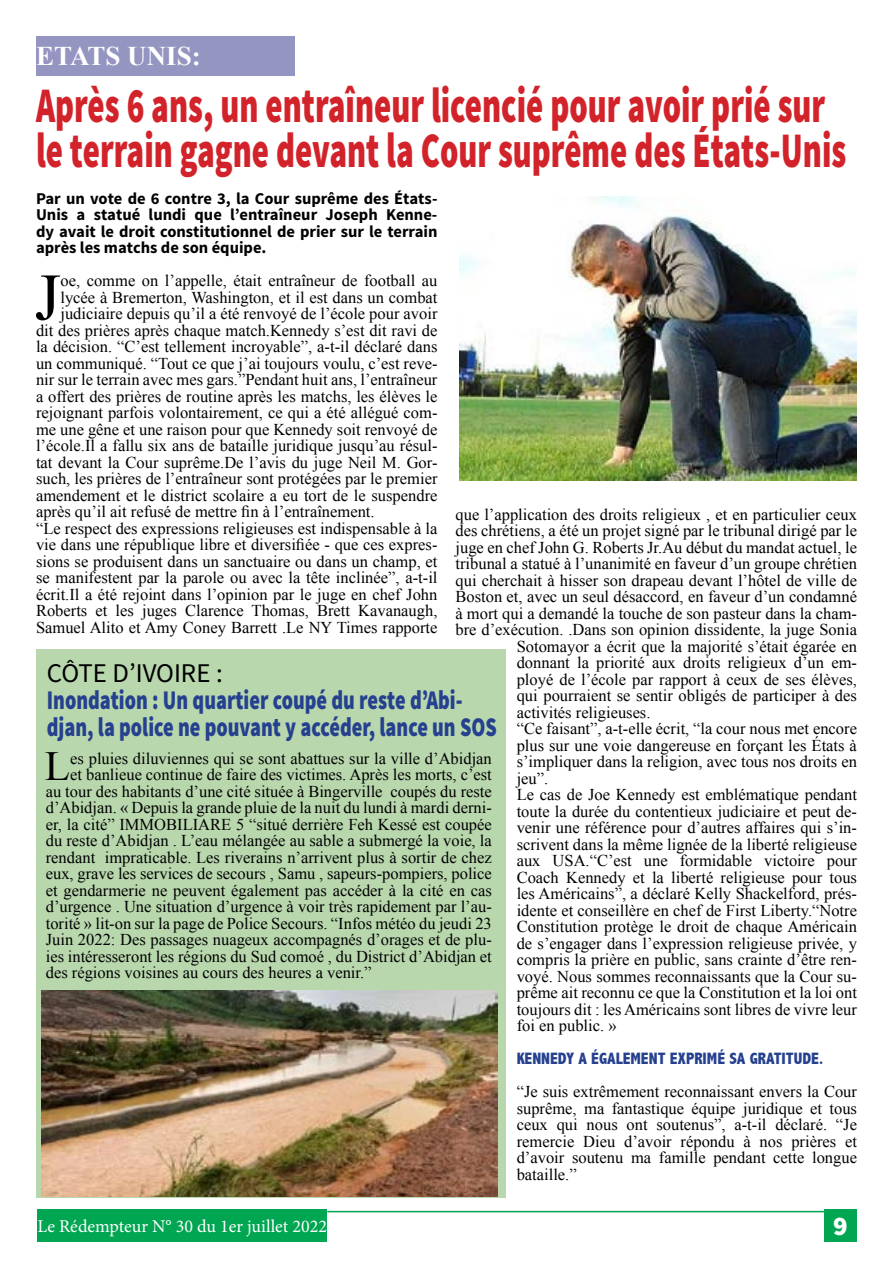
<style>
.page{position:relative;width:893px;height:1263px;background:#fff}
.page>*{position:absolute;margin:0;border:0;box-sizing:border-box;transform-origin:0 0}
.t1{font:66.3px "Times New Roman";color:#000}
.t2{font:900 49.8px/45px "Source Sans Pro";color:#d2232a;scale:.66 1}
.t3{font:41.4px "Times New Roman";color:#000}
.t4{font:900 27px/27px "Source Sans Pro";color:#25408f;scale:.75 1}
.t5{font:27px "Source Sans Pro";color:#000}
.t6{font:700 27px "Times New Roman";color:#fff}
.t7{font:900 27px "Source Sans Pro";color:#fff}
.t8{font:18px "Minion Pro";color:#fff}
.t9{font:16.5px/16.5px "Times New Roman";color:#000;text-align:justify}
.t10{font:700 16.5px/16.5px "Source Sans Pro";color:#000;text-align:justify}
.t11{font:800 condensed 16.5px "Abadi";color:#25408f}
</style>
<div class="page">
<div style="left:36px;top:649px;width:470px;height:549px;background:#b8d7ad"></div>
<div style="left:824px;top:1209px;width:32px;height:32px;background:#00a651"></div>
<div style="left:38px;top:1209px;width:289px;height:33px;background:#00a651"></div>
<hr style="left:327px;top:1211px;width:529px;height:1px;background:#00a651">
<div style="left:36px;top:36px;width:258px;height:40px;background:#9595c2"></div>
<img style="left:459px;top:197px;width:398px;height:284px">
<img style="left:41px;top:991px;width:456px;height:205px">
<h3 class="t6" style="left:36px;top:37px;width:166px">ETATS UNIS:</h3>
<h2 class="t2" style="left:36px;top:85px;width:1229px">Après 6 ans, un entraîneur licencié pour avoir prié sur le terrain gagne devant la Cour suprême des États-Unis</h2>
<p class="t10" style="left:36px;top:191px;width:403px">Par un vote de 6 contre 3, la Cour suprême des États-Unis a statué lundi que l’entraîneur Joseph Kenne&shy;dy avait le droit constitutionnel de prier sur le terrain après les matchs de son équipe.</p>
<h1 class="t1" style="left:35px;top:253px;width:27px">J</h1>
<p class="t9" style="left:60px;top:272px;width:379px">oe, comme on l’appelle, était entraîneur de football au</p>
<p class="t9" style="left:60px;top:289px;width:379px">lycée à Bremerton, Washington, et il est dans un combat</p>
<p class="t9" style="left:60px;top:305px;width:379px">judiciaire depuis qu’il a été renvoyé de l’école pour avoir</p>
<p class="t9" style="left:36px;top:322px;width:403px">dit des prières après chaque match.Kennedy s’est dit ravi de</p>
<p class="t9" style="left:36px;top:338px;width:403px">la décision. “C’est tellement incroyable”, a-t-il déclaré dans</p>
<p class="t9" style="left:36px;top:355px;width:403px">un communiqué. “Tout ce que j’ai toujours voulu, c’est reve-</p>
<p class="t9" style="left:36px;top:371px;width:403px">nir sur le terrain avec mes gars.”Pendant huit ans, l’entraîneur</p>
<p class="t9" style="left:36px;top:388px;width:403px">a offert des prières de routine après les matchs, les élèves le</p>
<p class="t9" style="left:36px;top:404px;width:403px">rejoignant parfois volontairement, ce qui a été allégué com-</p>
<p class="t9" style="left:36px;top:421px;width:403px">me une gêne et une raison pour que Kennedy soit renvoyé de</p>
<p class="t9" style="left:36px;top:437px;width:403px">l’école.Il a fallu six ans de bataille juridique jusqu’au résul-</p>
<p class="t9" style="left:36px;top:454px;width:403px">tat devant la Cour suprême.De l’avis du juge Neil M. Gor-</p>
<p class="t9" style="left:36px;top:470px;width:403px">such, les prières de l’entraîneur sont protégées par le premier</p>
<p class="t9" style="left:36px;top:487px;width:403px">amendement et le district scolaire a eu tort de le suspendre</p>
<p class="t9" style="left:36px;top:503px;width:340px">après qu’il ait refusé de mettre fin à l’entraînement.</p>
<p class="t9" style="left:36px;top:520px;width:403px">“Le respect des expressions religieuses est indispensable à la</p>
<p class="t9" style="left:36px;top:536px;width:403px">vie dans une république libre et diversifiée - que ces expres-</p>
<p class="t9" style="left:36px;top:553px;width:403px">sions se produisent dans un sanctuaire ou dans un champ, et</p>
<p class="t9" style="left:36px;top:569px;width:403px">se manifestent par la parole ou avec la tête inclinée”, a-t-il</p>
<p class="t9" style="left:36px;top:586px;width:403px">écrit.Il a été rejoint dans l’opinion par le juge en chef John</p>
<p class="t9" style="left:36px;top:602px;width:403px">Roberts et les juges Clarence Thomas, Brett Kavanaugh,</p>
<p class="t9" style="left:36px;top:619px;width:403px">Samuel Alito et Amy Coney Barrett .Le NY Times rapporte</p>
<p class="t9" style="left:455px;top:505px;width:403px">que l’application des droits religieux , et en particulier ceux</p>
<p class="t9" style="left:455px;top:522px;width:403px">des chrétiens, a été un projet signé par le tribunal dirigé par le</p>
<p class="t9" style="left:455px;top:538px;width:403px">juge en chef John G. Roberts Jr.Au début du mandat actuel, le</p>
<p class="t9" style="left:455px;top:555px;width:403px">tribunal a statué à l’unanimité en faveur d’un groupe chrétien</p>
<p class="t9" style="left:455px;top:571px;width:403px">qui cherchait à hisser son drapeau devant l’hôtel de ville de</p>
<p class="t9" style="left:455px;top:588px;width:403px">Boston et, avec un seul désaccord, en faveur d’un condamné</p>
<p class="t9" style="left:455px;top:604px;width:403px">à mort qui a demandé la touche de son pasteur dans la cham-</p>
<p class="t9" style="left:455px;top:621px;width:403px">bre d’exécution. .Dans son opinion dissidente, la juge Sonia</p>
<p class="t9" style="left:517px;top:637px;width:342px">Sotomayor a écrit que la majorité s’était égarée en</p>
<p class="t9" style="left:517px;top:654px;width:342px">donnant la priorité aux droits religieux d’un em-</p>
<p class="t9" style="left:517px;top:670px;width:342px">ployé de l’école par rapport à ceux de ses élèves,</p>
<p class="t9" style="left:517px;top:687px;width:342px">qui pourraient se sentir obligés de participer à des</p>
<p class="t9" style="left:517px;top:703px;width:135px">activités religieuses.</p>
<p class="t9" style="left:517px;top:720px;width:342px">“Ce faisant”, a-t-elle écrit, “la cour nous met encore</p>
<p class="t9" style="left:517px;top:736px;width:342px">plus sur une voie dangereuse en forçant les États à</p>
<p class="t9" style="left:517px;top:753px;width:342px">s’impliquer dans la religion, avec tous nos droits en</p>
<p class="t9" style="left:517px;top:769px;width:33px">jeu”.</p>
<p class="t9" style="left:517px;top:786px;width:342px">Le cas de Joe Kennedy est emblématique pendant</p>
<p class="t9" style="left:517px;top:802px;width:342px">toute la durée du contentieux judiciaire et peut de-</p>
<p class="t9" style="left:517px;top:819px;width:342px">venir une référence pour d’autres affaires qui s’in-</p>
<p class="t9" style="left:517px;top:835px;width:342px">scrivent dans la même lignée de la liberté religieuse</p>
<p class="t9" style="left:517px;top:852px;width:342px">aux USA.“C’est une formidable victoire pour</p>
<p class="t9" style="left:517px;top:868px;width:342px">Coach Kennedy et la liberté religieuse pour tous</p>
<p class="t9" style="left:517px;top:885px;width:342px">les Américains”, a déclaré Kelly Shackelford, prés-</p>
<p class="t9" style="left:517px;top:901px;width:342px">idente et conseillère en chef de First Liberty.“Notre</p>
<p class="t9" style="left:517px;top:918px;width:342px">Constitution protège le droit de chaque Américain</p>
<p class="t9" style="left:517px;top:934px;width:342px">de s’engager dans l’expression religieuse privée, y</p>
<p class="t9" style="left:517px;top:951px;width:342px">compris la prière en public, sans crainte d’être ren-</p>
<p class="t9" style="left:517px;top:967px;width:342px">voyé. Nous sommes reconnaissants que la Cour su-</p>
<p class="t9" style="left:517px;top:984px;width:342px">prême ait reconnu ce que la Constitution et la loi ont</p>
<p class="t9" style="left:517px;top:1000px;width:342px">toujours dit : les Américains sont libres de vivre leur</p>
<p class="t9" style="left:517px;top:1017px;width:101px">foi en public. »</p>
<p class="t11" style="left:517px;top:1049px;width:308px">KENNEDY A ÉGALEMENT EXPRIMÉ SA GRATITUDE.</p>
<p class="t9" style="left:517px;top:1083px;width:342px">“Je suis extrêmement reconnaissant envers la Cour suprême, ma fantastique équipe juridique et tous ceux qui nous ont soutenus”, a-t-il déclaré. “Je remercie Dieu d’avoir répondu à nos prières et d’avoir soutenu ma famille pendant cette longue bataille.”</p>
<h3 class="t5" style="left:47px;top:656px;width:177px">CÔTE D’IVOIRE :</h3>
<h3 class="t4" style="left:47px;top:687px;width:601px">Inondation : Un quartier coupé du reste d’Abi&shy;djan, la police ne pouvant y accéder, lance un SOS</h3>
<h3 class="t3" style="left:45px;top:738px;width:27px">L</h3>
<p class="t9" style="left:70px;top:749px;width:423px">es pluies diluviennes qui se sont abattues sur la ville d’Abidjan</p>
<p class="t9" style="left:70px;top:766px;width:423px">et banlieue continue de faire des victimes. Après les morts, c’est</p>
<p class="t9" style="left:46px;top:782px;width:448px">au tour des habitants d’une cité située à Bingerville coupés du reste</p>
<p class="t9" style="left:46px;top:799px;width:448px">d’Abidjan. « Depuis la grande pluie de la nuit du lundi à mardi derni-</p>
<p class="t9" style="left:46px;top:815px;width:448px">er, la cité” IMMOBILIARE 5 “situé derrière Feh Kessé est coupée</p>
<p class="t9" style="left:46px;top:832px;width:448px">du reste d’Abidjan . L’eau mélangée au sable a submergé la voie, la</p>
<p class="t9" style="left:46px;top:848px;width:448px">rendant impraticable. Les riverains n’arrivent plus à sortir de chez</p>
<p class="t9" style="left:46px;top:865px;width:448px">eux, grave les services de secours , Samu , sapeurs-pompiers, police</p>
<p class="t9" style="left:46px;top:881px;width:448px">et gendarmerie ne peuvent également pas accéder à la cité en cas</p>
<p class="t9" style="left:46px;top:898px;width:448px">d’urgence . Une situation d’urgence à voir très rapidement par l’au-</p>
<p class="t9" style="left:46px;top:914px;width:448px">torité » lit-on sur la page de Police Secours. “Infos météo du jeudi 23</p>
<p class="t9" style="left:46px;top:931px;width:448px">Juin 2022: Des passages nuageux accompagnés d’orages et de plu-</p>
<p class="t9" style="left:46px;top:947px;width:448px">ies intéresseront les régions du Sud comoé , du District d’Abidjan et</p>
<p class="t9" style="left:46px;top:964px;width:327px">des régions voisines au cours des heures a venir.”</p>
<p class="t8" style="left:38px;top:1214px;width:291px">Le Rédempteur N° 30 du 1er juillet 2022</p>
<h3 class="t7" style="left:833px;top:1209px;width:16px">9</h3>
</div>
